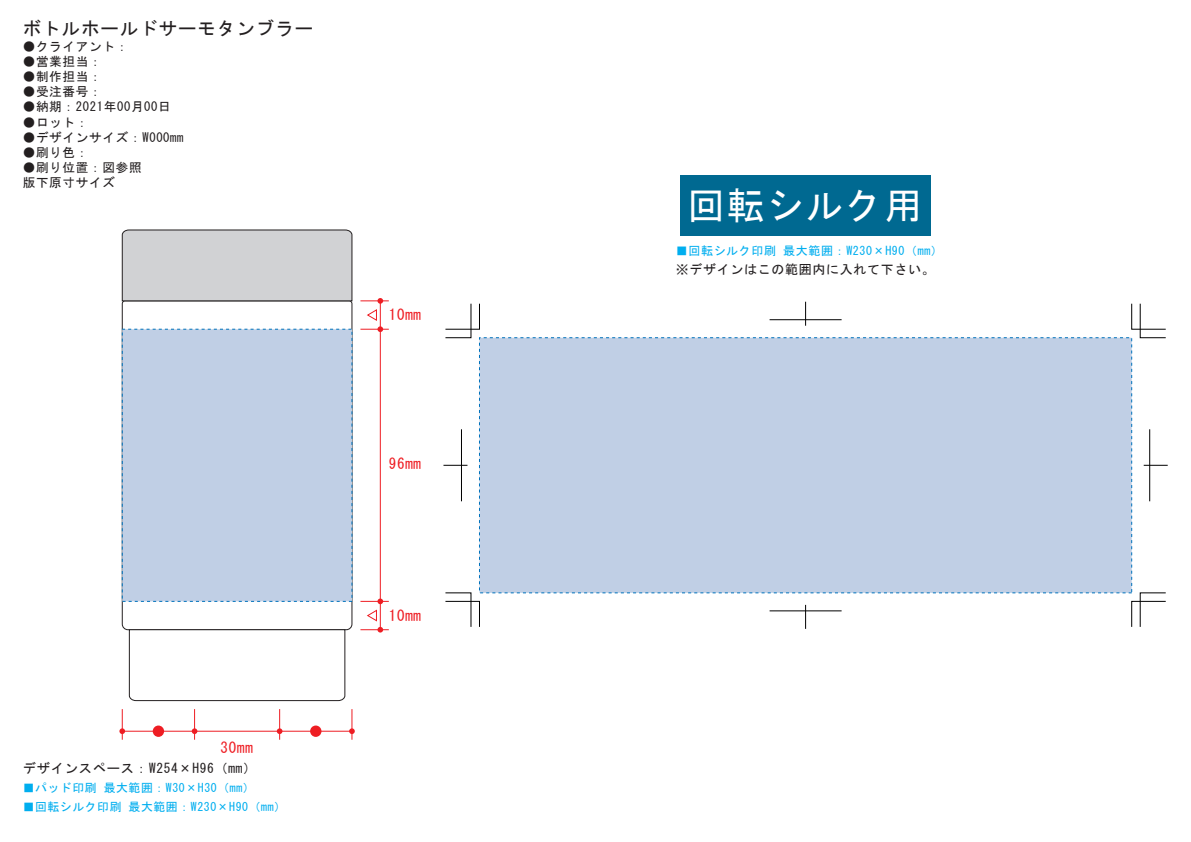
<style>
.page{position:relative;width:1191px;height:842px;background:#fff}
.page>*{position:absolute;margin:0;border:0;box-sizing:border-box;transform-origin:0 0}
.t1{font:37.5px "MS Gothic";letter-spacing:.05em;color:#fff}
.t2{font:18.5px "MS Gothic";letter-spacing:.05em;color:#231f20}
.t3{font:15px "MS Gothic";letter-spacing:.05em;color:#ee1d23}
.t4{font:13.4px "MS Gothic";letter-spacing:.05em;color:#231f20}
.t5{font:13px "MS Gothic";letter-spacing:.05em;color:#231f20}
.t6{font:12.7px/15.2px "MS Gothic";letter-spacing:.05em;color:#231f20}
.t7{font:12px "MS Gothic";letter-spacing:.05em;color:#00aeef}
.t8{font:11.8px "MS Gothic";letter-spacing:.05em;color:#00aeef}
</style>
<div class="page">
<svg style="left:122px;top:301px;width:230px;height:329px"></svg>
<svg style="left:129px;top:629px;width:216px;height:72px"></svg>
<div style="left:122px;top:229px;width:230px;height:72px;background:#d1d2d4"></div>
<div style="left:479px;top:337px;width:653px;height:256px;background:#c0cfe5"></div>
<div style="left:122px;top:329px;width:230px;height:273px;background:#c0cfe5"></div>
<hr style="left:380px;top:301px;width:1px;height:329px;background:#ee1d23">
<svg style="left:360px;top:598px;width:29px;height:34px"></svg>
<svg style="left:360px;top:298px;width:29px;height:34px"></svg>
<hr style="left:352px;top:709px;width:1px;height:31px;background:#ee1d23">
<hr style="left:194px;top:709px;width:1px;height:31px;background:#ee1d23">
<hr style="left:279px;top:709px;width:1px;height:31px;background:#ee1d23">
<hr style="left:122px;top:709px;width:1px;height:31px;background:#ee1d23">
<hr style="left:122px;top:731px;width:230px;height:1px;background:#ee1d23">
<svg style="left:349px;top:728px;width:6px;height:6px"></svg>
<svg style="left:277px;top:728px;width:5px;height:6px"></svg>
<svg style="left:192px;top:728px;width:5px;height:6px"></svg>
<div style="left:153px;top:725px;width:11px;height:12px;background:#ee1d23;border-radius:50%"></div>
<div style="left:310px;top:725px;width:11px;height:12px;background:#ee1d23;border-radius:50%"></div>
<svg style="left:119px;top:728px;width:6px;height:6px"></svg>
<div style="left:680px;top:176px;width:251px;height:60px;background:#006991"></div>
<svg style="left:445px;top:592px;width:35px;height:35px"></svg>
<svg style="left:445px;top:303px;width:35px;height:35px"></svg>
<svg style="left:1131px;top:303px;width:35px;height:35px"></svg>
<svg style="left:1131px;top:592px;width:35px;height:35px"></svg>
<svg style="left:443px;top:465px;width:24px;height:1px"></svg>
<hr style="left:461px;top:429px;width:1px;height:72px;background:#000">
<svg style="left:1143px;top:465px;width:24px;height:1px"></svg>
<hr style="left:1149px;top:429px;width:1px;height:72px;background:#000">
<hr style="left:769px;top:320px;width:72px;height:1px;background:#000">
<svg style="left:805px;top:302px;width:1px;height:24px"></svg>
<hr style="left:769px;top:611px;width:72px;height:1px;background:#000">
<svg style="left:805px;top:605px;width:1px;height:24px"></svg>
<h2 class="t2" style="left:23px;top:20px;width:292px">ボトルホールドサーモタンブラー</h2>
<p class="t6" style="left:23px;top:38px;width:107px">●クライアント：</p>
<p class="t6" style="left:23px;top:54px;width:81px">●営業担当：</p>
<p class="t6" style="left:23px;top:69px;width:81px">●制作担当：</p>
<p class="t6" style="left:23px;top:84px;width:81px">●受注番号：</p>
<p class="t6" style="left:23px;top:99px;width:150px">●納期：2021年00月00日</p>
<p class="t6" style="left:23px;top:114px;width:67px">●ロット：</p>
<p class="t6" style="left:23px;top:130px;width:162px">●デザインサイズ：W000mm</p>
<p class="t6" style="left:23px;top:145px;width:67px">●刷り色：</p>
<p class="t6" style="left:23px;top:160px;width:121px">●刷り位置：図参照版下原寸サイズ</p>
<p class="t3" style="left:221px;top:740px;width:34px">30mm</p>
<p class="t4" style="left:23px;top:762px;width:235px">デザインスペース：W254×H96（mm）</p>
<p class="t8" style="left:23px;top:782px;width:233px">■パッド印刷 最大範囲：W30×H30（mm）</p>
<p class="t8" style="left:23px;top:801px;width:265px">■回転シルク印刷 最大範囲：W230×H90（mm）</p>
<p class="t3" style="left:389px;top:308px;width:34px">10mm</p>
<p class="t3" style="left:389px;top:456px;width:34px">96mm</p>
<p class="t3" style="left:389px;top:608px;width:34px">10mm</p>
<h1 class="t1" style="left:687px;top:187px;width:236px">回転シルク用</h1>
<p class="t7" style="left:676px;top:245px;width:268px">■回転シルク印刷 最大範囲：W230×H90（mm）</p>
<p class="t5" style="left:676px;top:262px;width:260px">※デザインはこの範囲内に入れて下さい。</p>
</div>
